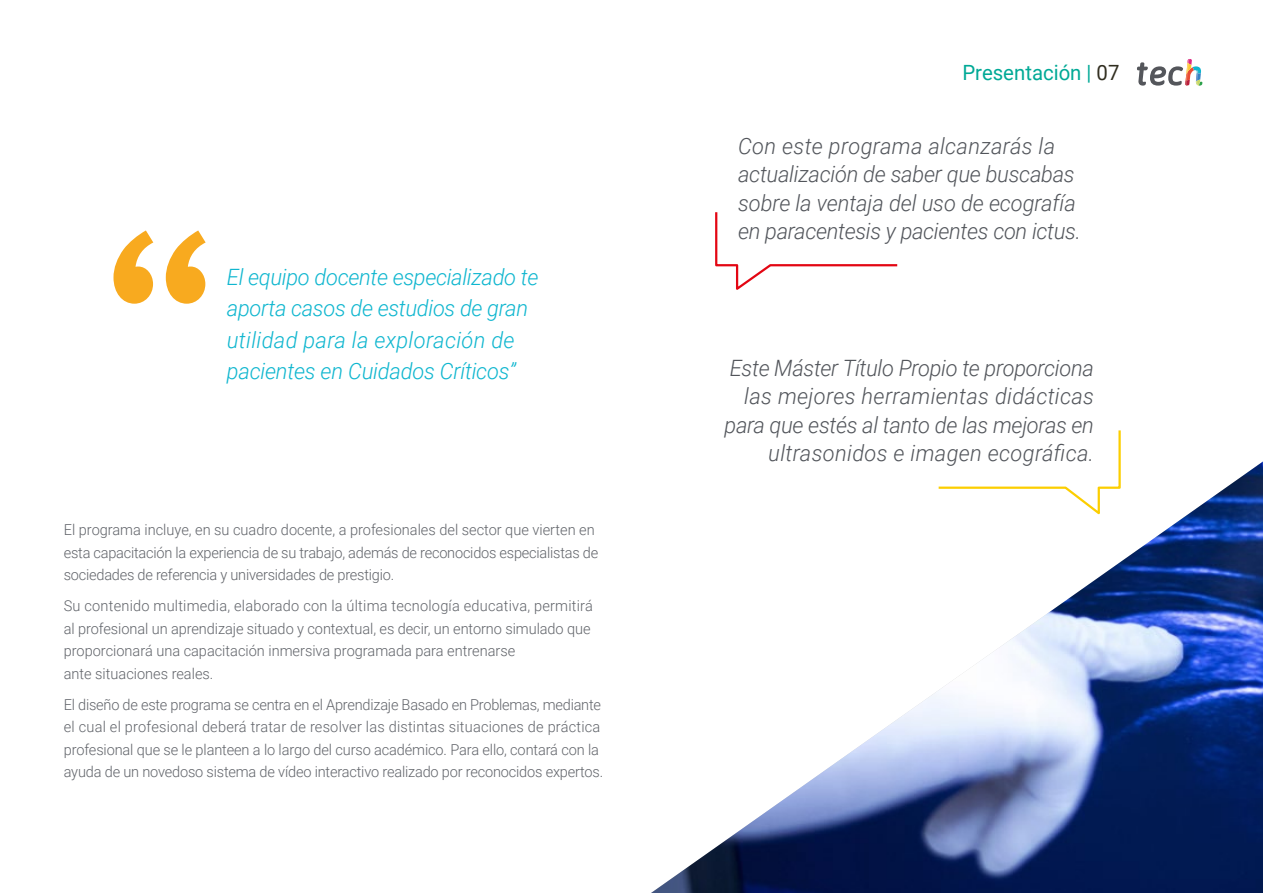
<style>
.page{position:relative;width:1263px;height:893px;background:#fff}
.page>*{position:absolute;margin:0;border:0;box-sizing:border-box;transform-origin:0 0}
.t1{font:italic 300 22.5px/28.5px "Roboto";letter-spacing:-.01em;color:#52555b;text-align:right}
.t2{font:italic 300 22.5px/31.5px "Roboto";letter-spacing:-.01em;color:#0fb6cf}
.t3{font:21px "Roboto";color:#00a996}
.t4{font:300 15px/22.5px "Roboto";letter-spacing:-.01em;color:#61646a}
.s1{color:#312e20}
</style>
<div class="page">
<img style="left:651px;top:461px;width:612px;height:432px">
<svg style="left:936px;top:430px;width:186px;height:88px"></svg>
<svg style="left:715px;top:212px;width:183px;height:78px"></svg>
<svg style="left:113px;top:230px;width:93px;height:74px"></svg>
<svg style="left:1137px;top:59px;width:65px;height:27px"></svg>
<h1 class="t2" style="left:227px;top:260px;width:313px">El equipo docente especializado te aporta casos de estudios de gran utilidad para la exploración de pacientes en Cuidados Críticos”</h1>
<p class="t4" style="left:64px;top:518px;width:536px">El programa incluye, en su cuadro docente, a profesionales del sector que vierten en esta capacitación la experiencia de su trabajo, además de reconocidos especialistas de sociedades de referencia y universidades de prestigio.</p>
<p class="t4" style="left:64px;top:594px;width:530px">Su contenido multimedia, elaborado con la última tecnología educativa, permitirá al profesional un aprendizaje situado y contextual, es decir, un entorno simulado que proporcionará una capacitación inmersiva programada para entrenarse<br>ante situaciones reales.</p>
<p class="t4" style="left:64px;top:693px;width:541px">El diseño de este programa se centra en el Aprendizaje Basado en Problemas, mediante el cual el profesional deberá tratar de resolver las distintas situaciones de práctica profesional que se le planteen a lo largo del curso académico. Para ello, contará con la ayuda de un novedoso sistema de vídeo interactivo realizado por reconocidos expertos.</p>
<h2 class="t3" style="left:962px;top:57px;width:159px">Presentación | <span class="s1">07</span></h2>
<h1 class="t1" style="left:738px;top:131px;width:344px;text-align:left">Con este programa alcanzarás la actualización de saber que buscabas sobre la ventaja del uso de ecografía en paracentesis y pacientes con ictus.</h1>
<h1 class="t1" style="left:724px;top:353px;width:371px">Este Máster Título Propio te proporciona las mejores herramientas didácticas para que estés al tanto de las mejoras en ultrasonidos e imagen ecográfica.</h1>
</div>
